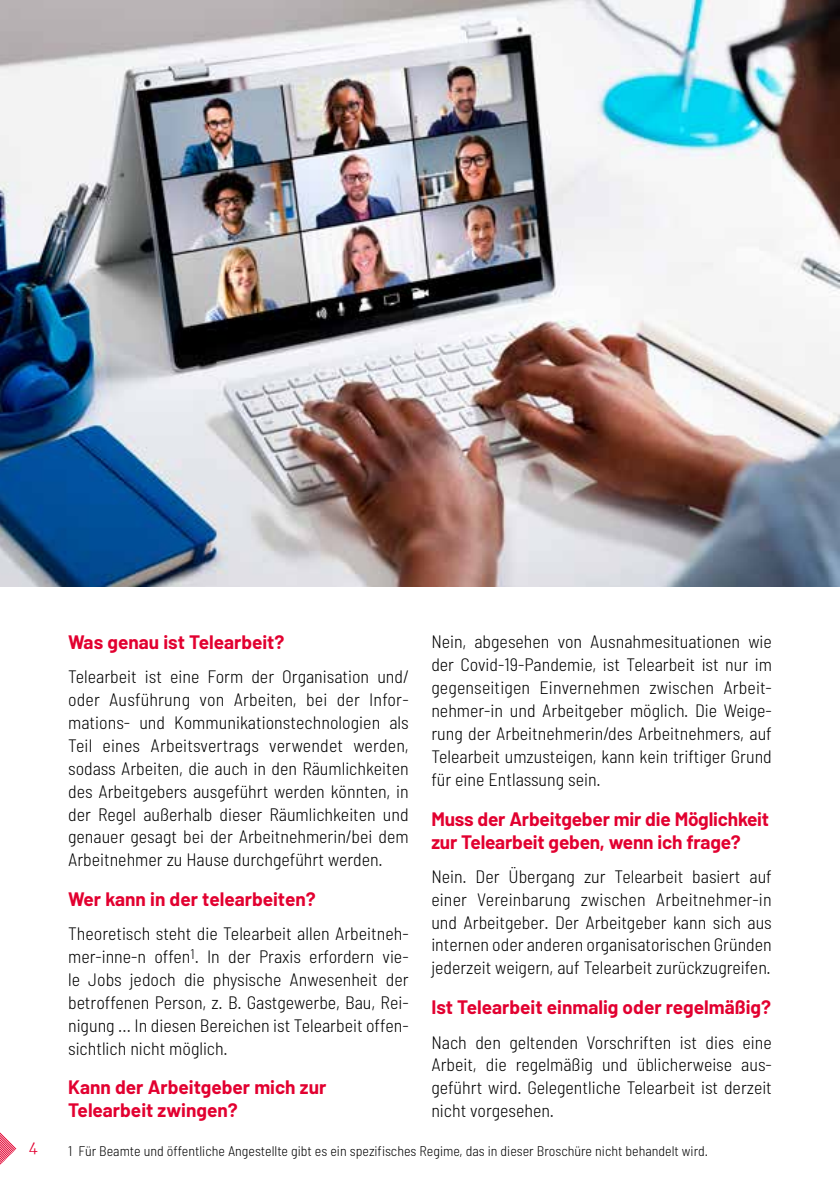
<style>
.page{position:relative;width:840px;height:1191px;background:#fff}
.page>*{position:absolute;margin:0;border:0;box-sizing:border-box;transform-origin:0 0}
.t1{font:700 19px/22.8px "Barlow";color:#e20030}
.t2{font:300 semi-condensed 18px/22.8px "Barlow";color:#000;text-align:justify}
.t3{font:300 semi-condensed 14px "Barlow";color:#000}
.t4{font:300 14px "Merriweather";color:#e20030}
</style>
<div class="page">
<svg style="left:0;top:1132px;width:16px;height:33px"></svg>
<img style="left:0;top:0;width:839px;height:586px">
<p class="t4" style="left:29px;top:1137px;width:10px">4</p>
<p class="t1" style="left:68px;top:629px;width:218px">Was genau ist Telearbeit?</p>
<p class="t2" style="left:68px;top:665px;width:342px">Telearbeit ist eine Form der Organisation und/ oder Ausführung von Arbeiten, bei der Infor&shy;mations- und Kommunikationstechnologien als Teil eines Arbeitsvertrags verwendet werden, sodass Arbeiten, die auch in den Räumlichkeiten des Arbeitgebers ausgeführt werden könnten, in der Regel außerhalb dieser Räumlichkeiten und genauer gesagt bei der Arbeitnehmerin/bei dem Arbeitnehmer zu Hause durchgeführt werden.</p>
<p class="t1" style="left:68px;top:886px;width:249px">Wer kann in der telearbeiten?</p>
<p class="t2" style="left:68px;top:922px;width:342px">Theoretisch steht die Telearbeit allen Arbeitneh&shy;mer-inne-n offen<sup>1</sup>. In der Praxis erfordern vie&shy;le Jobs jedoch die physische Anwesenheit der betroffenen Person, z. B. Gastgewerbe, Bau, Rei&shy;nigung ... In diesen Bereichen ist Telearbeit offen&shy;sichtlich nicht möglich.</p>
<p class="t1" style="left:68px;top:1074px;width:259px">Kann der Arbeitgeber mich zur<br>Telearbeit zwingen?</p>
<p class="t2" style="left:431px;top:630px;width:342px">Nein, abgesehen von Ausnahmesituationen wie der Covid-19-Pandemie, ist Telearbeit ist nur im gegenseitigen Einvernehmen zwischen Arbeit&shy;nehmer-in und Arbeitgeber möglich. Die Weige&shy;rung der Arbeitnehmerin/des Arbeitnehmers, auf Telearbeit umzusteigen, kann kein triftiger Grund für eine Entlassung sein.</p>
<p class="t1" style="left:431px;top:806px;width:339px">Muss der Arbeitgeber mir die Möglichkeit zur Telearbeit geben, wenn ich frage?</p>
<p class="t2" style="left:431px;top:864px;width:342px">Nein. Der Übergang zur Telearbeit basiert auf einer Vereinbarung zwischen Arbeitnehmer-in und Arbeitgeber. Der Arbeitgeber kann sich aus internen oder anderen organisatorischen Gründen jederzeit weigern, auf Telearbeit zurückzugreifen.</p>
<p class="t1" style="left:431px;top:994px;width:341px">Ist Telearbeit einmalig oder regelmäßig?</p>
<p class="t2" style="left:431px;top:1030px;width:342px">Nach den geltenden Vorschriften ist dies eine Arbeit, die regelmäßig und üblicherweise aus&shy;geführt wird. Gelegentliche Telearbeit ist derzeit nicht vorgesehen.</p>
<p class="t3" style="left:68px;top:1141px;width:641px">1 Für Beamte und öffentliche Angestellte gibt es ein spezifisches Regime, das in dieser Broschüre nicht behandelt wird.</p>
</div>
